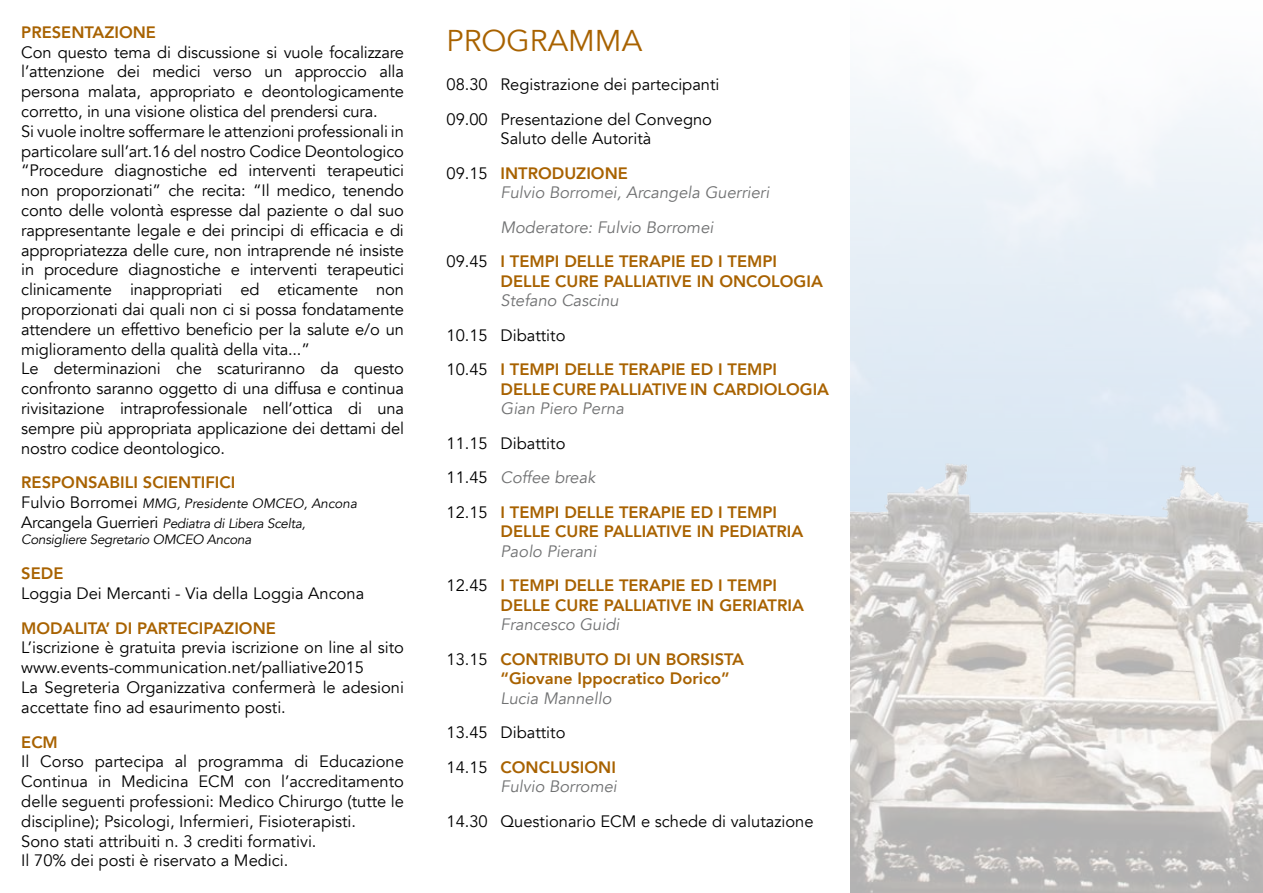
<style>
.page{position:relative;width:1263px;height:893px;background:#fff}
.page>*{position:absolute;margin:0;border:0;box-sizing:border-box;transform-origin:0 0}
.t1{font:30px "Avenir";color:#a86200}
.t2{font:16.5px/19.8px "Avenir";letter-spacing:-.01em;color:#000}
.t3{font:800 16.5px/34.5px "Avenir";color:#a86200}
.t4{font:italic 16.5px "Avenir";color:#707172}
.t5{font:italic 13.5px/19.8px "Avenir";letter-spacing:-.02em;color:#000}
.s1{font-style:normal;font-size:16.5px}
.s2{font-weight:800;color:#a86200}
.s3{font-weight:400;color:#000}
.s4{font-weight:400;font-style:italic;color:#707172}
</style>
<div class="page">
<svg style="left:850px;top:87px;width:413px;height:806px"></svg>
<p class="t3" style="left:21px;top:15px;width:136px">PRESENTAZIONE</p>
<p class="t2" style="left:21px;top:42px;width:384px">Con questo tema di discussione si vuole focalizzare l’attenzione dei medici verso un approccio alla persona malata, appropriato e deontologicamente corretto, in una visione olistica del prendersi cura.<br>Si vuole inoltre soffermare le attenzioni professionali in particolare sull’art.16 del nostro Codice Deontologico “Procedure diagnostiche ed interventi terapeutici non proporzionati” che recita: “Il medico, tenendo conto delle volontà espresse dal paziente o dal suo rappresentante legale e dei principi di efficacia e di appropriatezza delle cure, non intraprende né insiste in procedure diagnostiche e interventi terapeutici clinicamente inappropriati ed eticamente non proporzionati dai quali non ci si possa fondatamente attendere un effettivo beneficio per la salute e/o un miglioramento della qualità della vita...”<br>Le determinazioni che scaturiranno da questo confronto saranno oggetto di una diffusa e continua rivisitazione intraprofessionale nell’ottica di una sempre più appropriata applicazione dei dettami del nostro codice deontologico.</p>
<p class="t3" style="left:21px;top:465px;width:216px">RESPONSABILI SCIENTIFICI</p>
<p class="t5" style="left:21px;top:494px;width:337px"><span class="s1">Fulvio Borromei</span> MMG, Presidente OMCEO, Ancona<br><span class="s1">Arcangela Guerrieri</span> Pediatra di Libera Scelta,</p>
<p class="t5" style="left:21px;top:530px;width:232px">Consigliere Segretario OMCEO Ancona</p>
<p class="t3" style="left:21px;top:556px;width:44px">SEDE</p>
<p class="t2" style="left:21px;top:583px;width:344px">Loggia Dei Mercanti - Via della Loggia Ancona</p>
<p class="t3" style="left:21px;top:611px;width:256px">MODALITA’ DI PARTECIPAZIONE</p>
<p class="t2" style="left:21px;top:638px;width:384px">L’iscrizione è gratuita previa iscrizione on line al sito www.events-communication.net/palliative2015<br>La Segreteria Organizzativa confermerà le adesioni accettate fino ad esaurimento posti.</p>
<p class="t3" style="left:21px;top:725px;width:38px">ECM</p>
<p class="t2" style="left:21px;top:752px;width:384px">Il Corso partecipa al programma di Educazione Continua in Medicina ECM con l’accreditamento delle seguenti professioni: Medico Chirurgo (tutte le discipline); Psicologi, Infermieri, Fisioterapisti.<br>Sono stati attribuiti n. 3 crediti formativi.<br>Il 70% dei posti è riservato a Medici.</p>
<h1 class="t1" style="left:446px;top:23px;width:197px">PROGRAMMA</h1>
<p class="t2" style="left:446px;top:68px;width:275px;line-height:34.5px">08.30 Registrazione dei partecipanti<br>09.00 Presentazione del Convegno</p>
<p class="t2" style="left:446px;top:122px;width:206px;line-height:34.5px;text-indent:54px">Saluto delle Autorità<br>09.15 <span class="s2">INTRODUZIONE</span></p>
<p class="t4" style="left:500px;top:183px;width:270px">Fulvio Borromei, Arcangela Guerrieri</p>
<p class="t4" style="left:500px;top:217px;width:214px">Moderatore: Fulvio Borromei</p>
<p class="t3" style="left:446px;top:244px;width:332px"><span class="s3">09.45</span> I TEMPI DELLE TERAPIE ED I TEMPI</p>
<p class="t3" style="left:500px;top:264px;width:324px">DELLE CURE PALLIATIVE IN ONCOLOGIA</p>
<p class="t4" style="left:500px;top:291px;width:120px">Stefano Cascinu</p>
<p class="t3" style="left:446px;top:318px;width:332px"><span class="s3">10.15 Dibattito<br>10.45</span> I TEMPI DELLE TERAPIE ED I TEMPI</p>
<p class="t3" style="left:500px;top:372px;width:330px">DELLE CURE PALLIATIVE IN CARDIOLOGIA</p>
<p class="t4" style="left:500px;top:399px;width:125px">Gian Piero Perna</p>
<p class="t3" style="left:446px;top:426px;width:332px"><span class="s3">11.15 Dibattito<br>11.45</span> <span class="s4">Coffee break<br></span><span class="s3">12.15</span> I TEMPI DELLE TERAPIE ED I TEMPI</p>
<p class="t3" style="left:500px;top:514px;width:304px">DELLE CURE PALLIATIVE IN PEDIATRIA</p>
<p class="t3" style="left:446px;top:534px;width:332px;text-indent:54px"><span class="s4">Paolo Pierani<br></span><span class="s3">12.45</span> I TEMPI DELLE TERAPIE ED I TEMPI</p>
<p class="t3" style="left:500px;top:588px;width:305px">DELLE CURE PALLIATIVE IN GERIATRIA</p>
<p class="t3" style="left:446px;top:607px;width:299px;text-indent:54px"><span class="s4">Francesco Guidi<br></span><span class="s3">13.15</span> CONTRIBUTO DI UN BORSISTA</p>
<p class="t3" style="left:500px;top:661px;width:231px">“Giovane Ippocratico Dorico”</p>
<p class="t4" style="left:500px;top:688px;width:112px">Lucia Mannello</p>
<p class="t2" style="left:446px;top:716px;width:171px;line-height:34.5px">13.45 Dibattito<br>14.15 <span class="s2">CONCLUSIONI</span></p>
<p class="t4" style="left:500px;top:777px;width:118px">Fulvio Borromei</p>
<p class="t2" style="left:446px;top:812px;width:368px">14.30 Questionario ECM e schede di valutazione</p>
</div>
